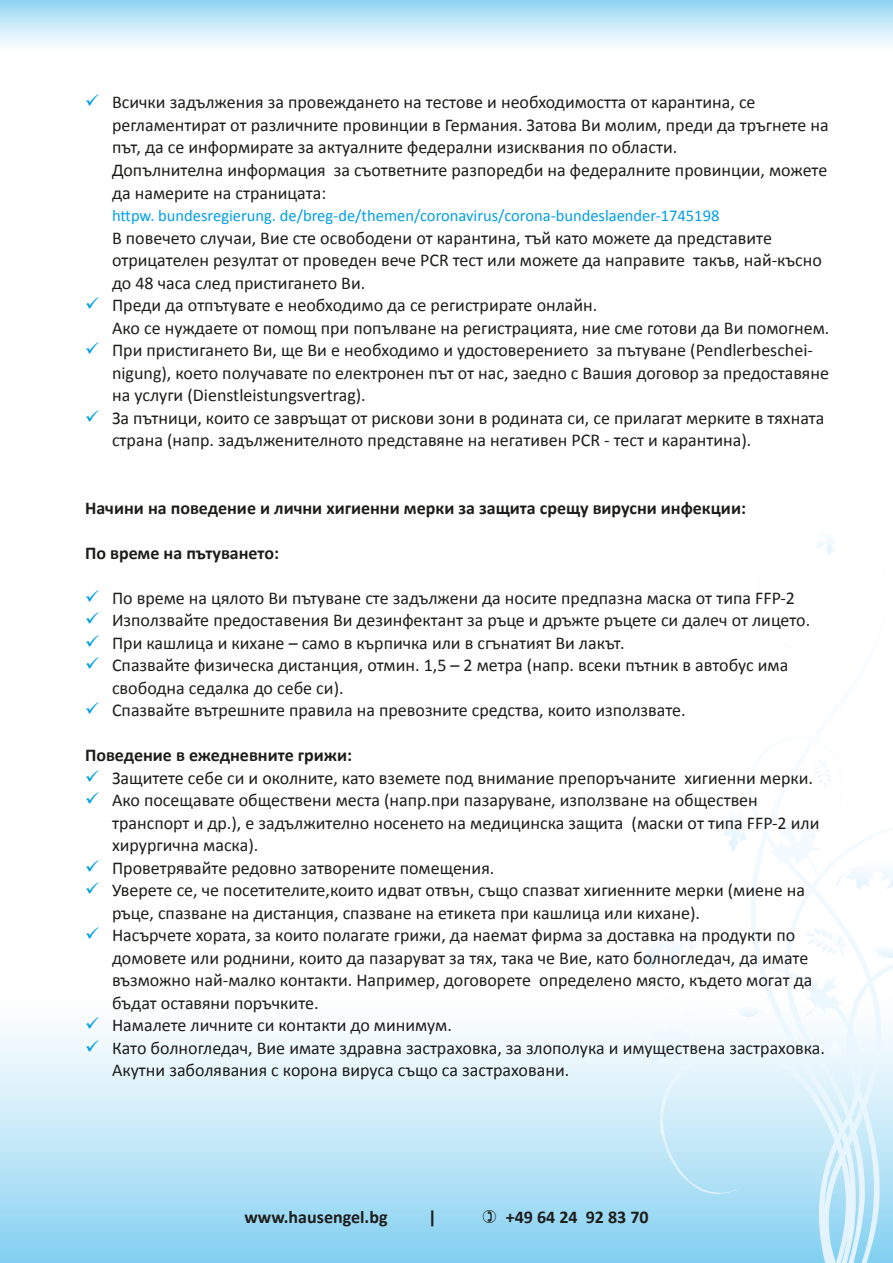
<style>
.page{position:relative;width:893px;height:1263px;background:#fff}
.page>*{position:absolute;margin:0;border:0;box-sizing:border-box;transform-origin:0 0}
.t1{font:18px/22.5px "Calibri";color:#1d1d1b}
.t2{font:700 18px "Calibri";color:#1d1d1b}
.t3{font:16.5px "Calibri";color:#009fe3}
.s1{color:#009fe3}
</style>
<div class="page">
<div style="left:0;top:986px;width:893px;height:277px;background:linear-gradient(to bottom,#fff,#8ad2f2)"></div>
<svg style="left:886px;top:1023px;width:7px;height:38px"></svg>
<svg style="left:660px;top:539px;width:226px;height:656px"></svg>
<svg style="left:767px;top:747px;width:5px;height:5px"></svg>
<svg style="left:869px;top:943px;width:24px;height:15px"></svg>
<svg style="left:721px;top:800px;width:27px;height:52px"></svg>
<svg style="left:634px;top:1005px;width:63px;height:57px"></svg>
<svg style="left:829px;top:1037px;width:16px;height:33px"></svg>
<svg style="left:731px;top:1004px;width:32px;height:16px"></svg>
<svg style="left:802px;top:924px;width:47px;height:32px"></svg>
<svg style="left:813px;top:757px;width:30px;height:71px"></svg>
<svg style="left:646px;top:928px;width:86px;height:68px"></svg>
<svg style="left:836px;top:859px;width:57px;height:31px"></svg>
<div style="left:0;top:0;width:893px;height:54px;background:linear-gradient(to bottom,#93d6f3,#fff)"></div>
<svg style="left:483px;top:1210px;width:13px;height:13px"></svg>
<svg style="left:99px;top:1031px;width:18px;height:1px"></svg>
<svg style="left:99px;top:1053px;width:18px;height:1px"></svg>
<p class="t1" style="left:112px;top:91px;width:718px;text-indent:-27px"><span class="s1">✓</span> Всички задължения за провеждането на тестове и необходимостта от карантина, се регламентират от различните провинции в Германия. Затова Ви молим, преди да тръгнете на път, да се информирате за актуалните федерални изисквания по области.<br>Допълнителна информация за съответните разпоредби на федералните провинции, можете да намерите на страницата:</p>
<p class="t3" style="left:112px;top:204px;width:609px">httpw. bundesregierung. de/breg-de/themen/coronavirus/corona-bundeslaender-1745198</p>
<p class="t1" style="left:112px;top:226px;width:711px">В повечето случаи, Вие сте освободени от карантина, тъй като можете да представите отрицателен резултат от проведен вече PCR тест или можете да направите такъв, най-късно до 48 часа след пристигането Ви.</p>
<p class="t1" style="left:112px;top:293px;width:719px;text-indent:-27px"><span class="s1">✓</span> Преди да отпътувате е необходимо да се регистрирате онлайн.<br>Ако се нуждаете от помощ при попълване на регистрацията, ние сме готови да Ви помогнем.</p>
<p class="t1" style="left:112px;top:338px;width:718px;text-indent:-27px"><span class="s1">✓</span> При пристигането Ви, ще Ви е необходимо и удостоверението за пътуване (Pendlerbeschei&shy;nigung), което получавате по електронен път от нас, заедно с Вашия договор за предоставяне на услуги (Dienstleistungsvertrag).</p>
<p class="t1" style="left:112px;top:406px;width:714px;text-indent:-27px"><span class="s1">✓</span> За пътници, които се завръщат от рискови зони в родината си, се прилагат мерките в тяхната страна (напр. задълженителното представяне на негативен PCR - тест и карантина).</p>
<p class="t2" style="left:85px;top:495px;width:662px">Начини на поведение и лични хигиенни мерки за защита срещу вирусни инфекции:</p>
<p class="t2" style="left:85px;top:540px;width:196px">По време на пътуването:</p>
<p class="t1" style="left:85px;top:586px;width:711px"><span class="s1">✓</span> По време на цялото Ви пътуване сте задължени да носите предпазна маска от типа FFP-2</p>
<p class="t1" style="left:85px;top:608px;width:727px"><span class="s1">✓</span> Използвайте предоставения Ви дезинфектант за ръце и дръжте ръцете си далеч от лицето.</p>
<p class="t1" style="left:85px;top:631px;width:541px"><span class="s1">✓</span> При кашлица и кихане – само в кърпичка или в сгънатият Ви лакът.</p>
<p class="t1" style="left:112px;top:653px;width:678px;text-indent:-27px"><span class="s1">✓</span> Спазвайте физическа дистанция, отмин. 1,5 – 2 метра (напр. всеки пътник в автобус има свободна седалка до себе си).</p>
<p class="t1" style="left:85px;top:698px;width:602px"><span class="s1">✓</span> Спазвайте вътрешните правила на превозните средства, които използвате.</p>
<p class="t2" style="left:85px;top:742px;width:269px">Поведение в ежедневните грижи:</p>
<p class="t1" style="left:85px;top:766px;width:730px"><span class="s1">✓</span> Защитете себе си и околните, като вземете под внимание препоръчаните хигиенни мерки.</p>
<p class="t1" style="left:112px;top:788px;width:709px;text-indent:-27px"><span class="s1">✓</span> Ако посещавате обществени места (напр.при пазаруване, използване на обществен транспорт и др.), е задължително носенето на медицинска защита (маски от типа FFP-2 или хирургична маска).</p>
<p class="t1" style="left:85px;top:856px;width:411px"><span class="s1">✓</span> Проветрявайте редовно затворените помещения.</p>
<p class="t1" style="left:112px;top:878px;width:694px;text-indent:-27px"><span class="s1">✓</span> Уверете се, че посетителите,които идват отвън, също спазват хигиенните мерки (миене на ръце, спазване на дистанция, спазване на етикета при кашлица или кихане).</p>
<p class="t1" style="left:112px;top:923px;width:702px;text-indent:-27px"><span class="s1">✓</span> Насърчете хората, за които полагате грижи, да наемат фирма за доставка на продукти по домовете или роднини, които да пазаруват за тях, така че Вие, като болногледач, да имате възможно най-малко контакти. Например, договорете определено място, където могат да бъдат оставяни поръчките.</p>
<p class="t1" style="left:85px;top:1013px;width:368px"><span class="s1">✓</span> Намалете личните си контакти до минимум.</p>
<p class="t1" style="left:112px;top:1036px;width:714px;text-indent:-27px"><span class="s1">✓</span> Като болногледач, Вие имате здравна застраховка, за злополука и имуществена застраховка.<br>Акутни заболявания с корона вируса също са застраховани.</p>
<p class="t2" style="left:244px;top:1204px;width:145px">www.hausengel.bg</p>
<p class="t2" style="left:428px;top:1204px;width:10px">|</p>
<p class="t2" style="left:506px;top:1204px;width:144px">+49 64 24 92 83 70</p>
</div>
